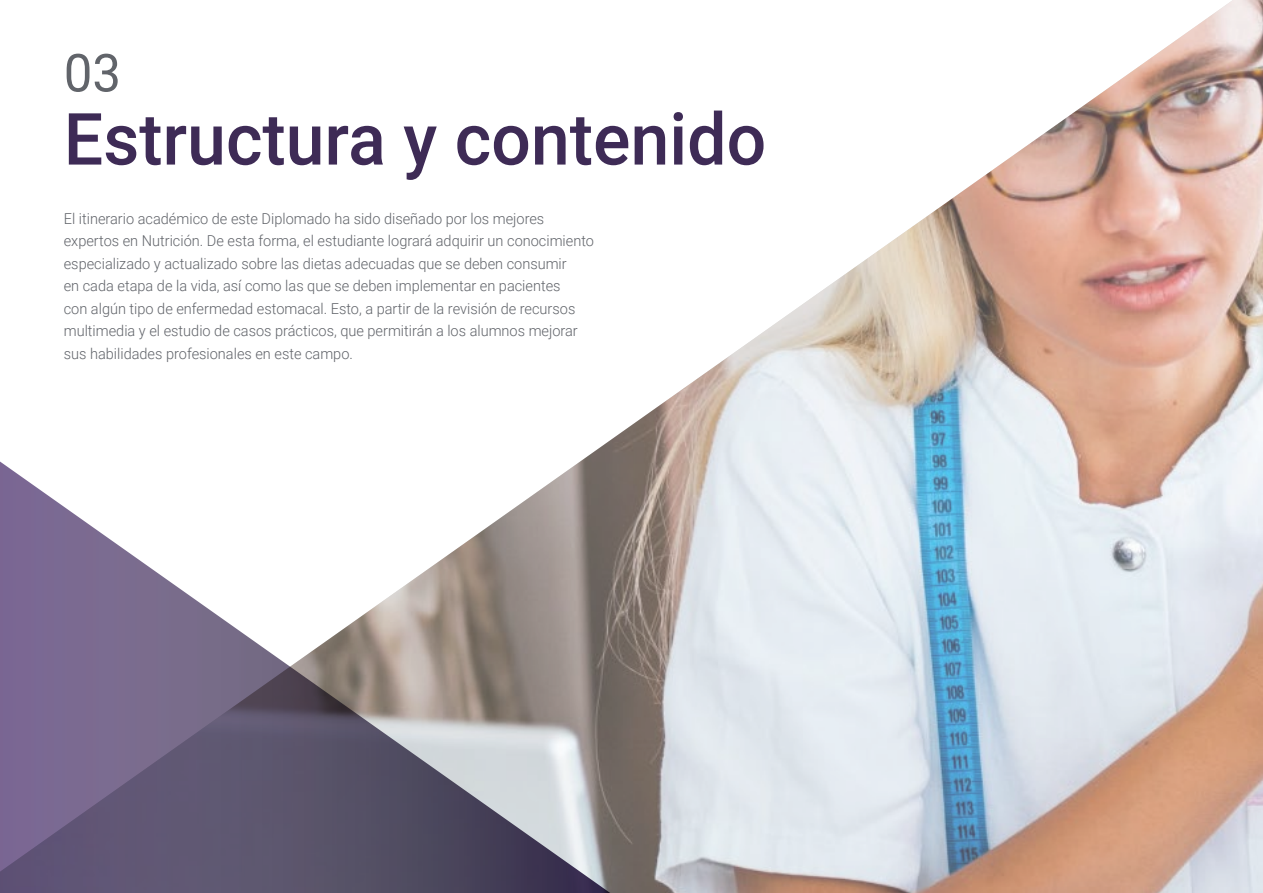
<style>
.page{position:relative;width:1263px;height:893px;background:#fff}
.page>*{position:absolute;margin:0;border:0;box-sizing:border-box;transform-origin:0 0}
.t1{font:500 72px "Roboto";color:#3e2b56}
.t2{font:52.5px "Roboto";color:#61646a}
.t3{font:300 15px/22.5px "Roboto";color:#61646a}
</style>
<div class="page">
<img style="left:602px;top:0;width:661px;height:893px">
<svg style="left:0;top:446px;width:640px;height:447px"></svg>
<h2 class="t2" style="left:64px;top:36px;width:59px">03</h2>
<h1 class="t1" style="left:64px;top:89px;width:704px">Estructura y contenido</h1>
<p class="t3" style="left:64px;top:207px;width:532px">El itinerario académico de este Diplomado ha sido diseñado por los mejores expertos en Nutrición. De esta forma, el estudiante logrará adquirir un conocimiento especializado y actualizado sobre las dietas adecuadas que se deben consumir<br>en cada etapa de la vida, así como las que se deben implementar en pacientes<br>con algún tipo de enfermedad estomacal. Esto, a partir de la revisión de recursos multimedia y el estudio de casos prácticos, que permitirán a los alumnos mejorar sus habilidades profesionales en este campo.</p>
</div>
